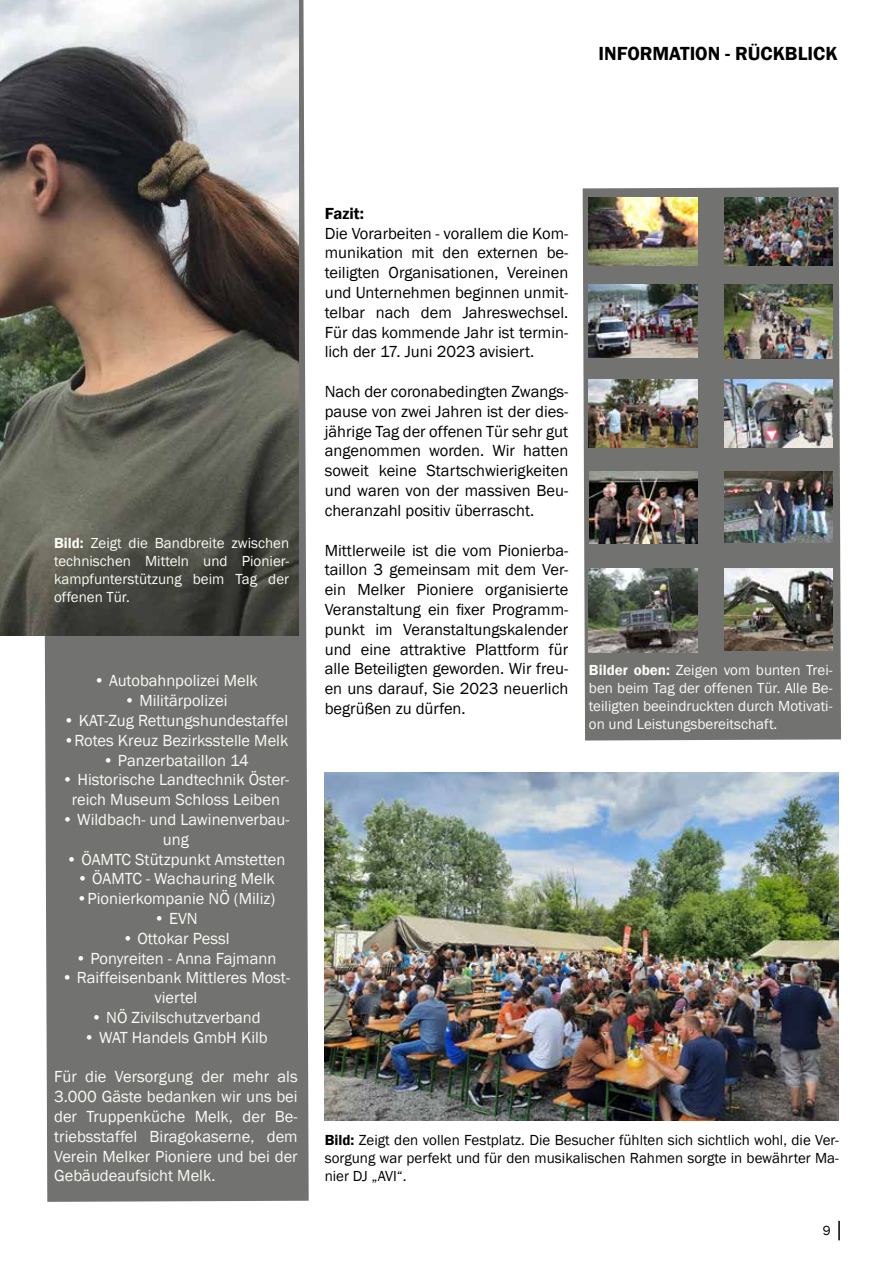
<style>
.page{position:relative;width:893px;height:1263px;background:#fff}
.page>*{position:absolute;margin:0;border:0;box-sizing:border-box;transform-origin:0 0}
.t1{font:600 19.5px "Franklin Gothic";color:#000}
.t2{font:16.5px/19.8px "Franklin Gothic";color:#000;text-align:justify}
.t3{font:16.5px/19.8px "Franklin Gothic";color:#fafbf5;text-align:center}
.t4{font:600 16.5px "Franklin Gothic";color:#000}
.t5{font:15px/18px "Franklin Gothic";color:#fafbf5;text-align:justify}
.t6{font:15px/18px "Franklin Gothic";color:#000;text-align:justify}
.t7{font:13.5px "Franklin Gothic";color:#000}
.s1{font-weight:600}
</style>
<div class="page">
<div style="left:583px;top:187px;width:258px;height:553px;background:#727271"></div>
<div style="left:44px;top:0;width:265px;height:1202px;background:#727271"></div>
<img style="left:0;top:0;width:298px;height:636px">
<img style="left:325px;top:772px;width:514px;height:348px">
<img style="left:589px;top:198px;width:108px;height:68px">
<img style="left:724px;top:198px;width:109px;height:67px">
<img style="left:589px;top:285px;width:108px;height:73px">
<img style="left:724px;top:285px;width:108px;height:73px">
<img style="left:589px;top:379px;width:108px;height:68px">
<img style="left:724px;top:379px;width:108px;height:68px">
<img style="left:724px;top:472px;width:108px;height:70px">
<img style="left:589px;top:472px;width:108px;height:72px">
<img style="left:589px;top:568px;width:108px;height:84px">
<img style="left:724px;top:568px;width:108px;height:83px">
<svg style="left:838px;top:1221px;width:2px;height:19px"></svg>
<p class="t1" style="left:598px;top:42px;width:102px">IN FORMATION</p>
<p class="t1" style="left:725px;top:42px;width:112px">- RÜCKBLICK</p>
<p class="t5" style="left:54px;top:534px;width:237px"><span class="s1">BILD:</span> Zeigt die Bandbreite zwischen technischen Mitteln und Pionier&shy;kampfunterstützung beim Tag der offenen Tür.</p>
<p class="t3" style="left:94px;top:671px;width:165px">• Autobahnpolizei Melk</p>
<p class="t3" style="left:124px;top:691px;width:105px">• Militärpolizei</p>
<p class="t3" style="left:64px;top:711px;width:226px">• KAT-Zug Rettungshundestaffel</p>
<p class="t3" style="left:63px;top:731px;width:226px">•Rotes Kreuz Bezirksstelle Melk</p>
<p class="t3" style="left:103px;top:750px;width:148px">• Panzerbataillon 14</p>
<p class="t3" style="left:62px;top:770px;width:229px">• Historische Landtechnik Öster&shy;reich Museum Schloss Leiben</p>
<p class="t3" style="left:62px;top:810px;width:229px">• Wildbach- und Lawinenverbau&shy;ung</p>
<p class="t3" style="left:66px;top:849px;width:221px">• ÖAMTC Stützpunkt Amstetten</p>
<p class="t3" style="left:77px;top:869px;width:199px">• ÖAMTC - Wachauring Melk</p>
<p class="t3" style="left:76px;top:889px;width:200px">•Pionierkompanie NÖ (Miliz)</p>
<p class="t3" style="left:154px;top:909px;width:45px">• EVN</p>
<p class="t3" style="left:122px;top:929px;width:109px">• Ottokar Pessl</p>
<p class="t3" style="left:75px;top:948px;width:202px">• Ponyreiten - Anna Fajmann</p>
<p class="t3" style="left:62px;top:968px;width:230px">• Raiffeisenbank Mittleres Most&shy;viertel</p>
<p class="t3" style="left:91px;top:1008px;width:171px">• NÖ Zivilschutzverband</p>
<p class="t3" style="left:84px;top:1028px;width:185px">• WAT Handels GmbH Kilb</p>
<p class="t3" style="left:54px;top:1067px;width:245px;text-align:justify">Für die Versorgung der mehr als 3.000 Gäste bedanken wir uns bei der Truppenküche Melk, der Be&shy;triebsstaffel Biragokaserne, dem Verein Melker Pioniere und bei der Gebäudeaufsicht Melk.</p>
<p class="t4" style="left:325px;top:203px;width:41px">FAZIT:</p>
<p class="t2" style="left:325px;top:224px;width:245px">Die Vorarbeiten - vorallem die Kom&shy;munikation mit den externen be&shy;teiligten Organisationen, Vereinen und Unternehmen beginnen unmit&shy;telbar nach dem Jahreswechsel.<br>Für das kommende Jahr ist termin&shy;lich der 17. Juni 2023 avisiert.</p>
<p class="t2" style="left:325px;top:382px;width:245px">Nach der coronabedingten Zwangs&shy;pause von zwei Jahren ist der dies&shy;jährige Tag der offenen Tür sehr gut angenommen worden. Wir hatten soweit keine Startschwierigkeiten und waren von der massiven Beu&shy;cheranzahl positiv überrascht.</p>
<p class="t2" style="left:325px;top:540px;width:245px">Mittlerweile ist die vom Pionierba&shy;taillon 3 gemeinsam mit dem Ver&shy;ein Melker Pioniere organisierte Veranstaltung ein fixer Programm&shy;punkt im Veranstaltungskalender und eine attraktive Plattform für alle Beteiligten geworden. Wir freu&shy;en uns darauf, Sie 2023 neuerlich begrüßen zu dürfen.</p>
<p class="t5" style="left:589px;top:662px;width:245px"><span class="s1">BILDER OBEN:</span> Zeigen vom bunten Trei&shy;ben beim Tag der offenen Tür. Alle Be&shy;teiligten beeindruckten durch Motivati&shy;on und Leistungsbereitschaft.</p>
<p class="t6" style="left:325px;top:1131px;width:516px"><span class="s1">BILD:</span> Zeigt den vollen Festplatz. Die Besucher fühlten sich sichtlich wohl, die Ver&shy;sorgung war perfekt und für den musikalischen Rahmen sorgte in bewährter Ma&shy;nier DJ „AVI“.</p>
<p class="t7" style="left:823px;top:1222px;width:9px">9</p>
</div>
